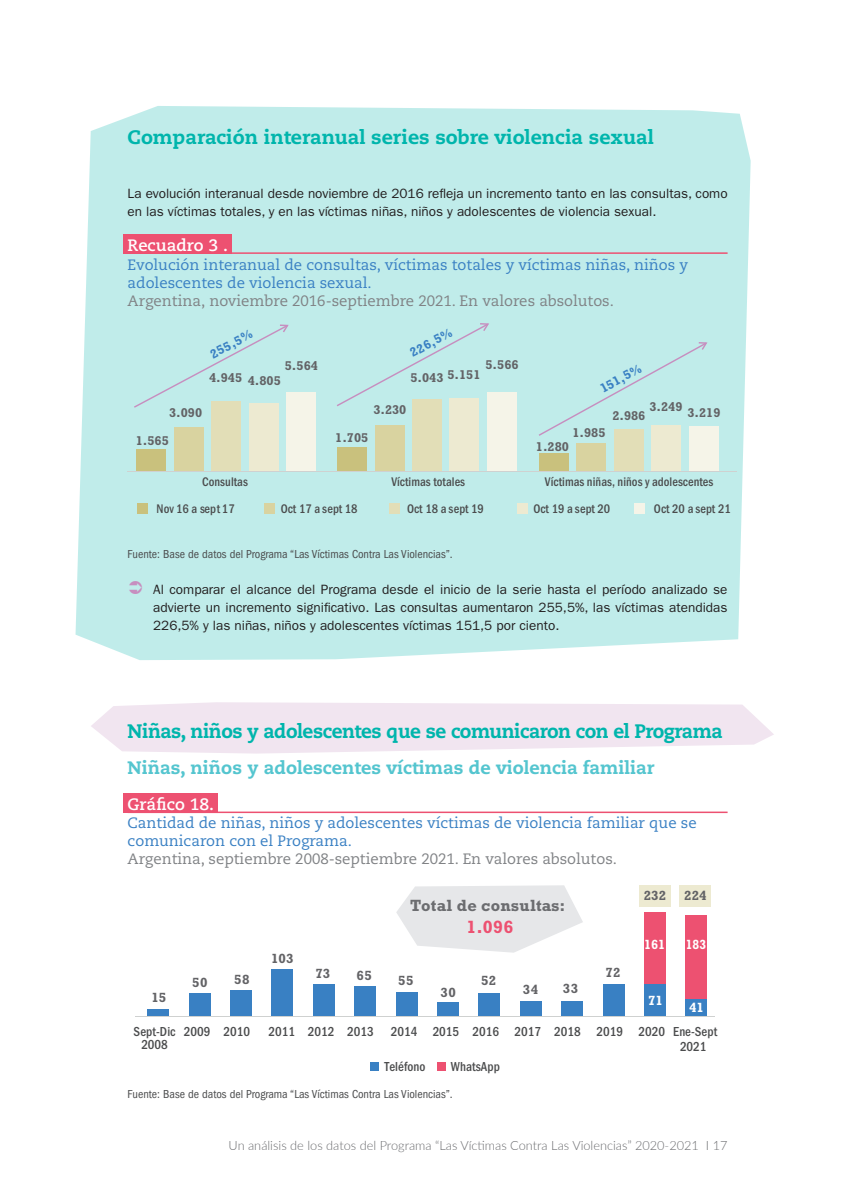
<style>
.page{position:relative;width:851px;height:1191px;background:#fff}
.page>*{position:absolute;margin:0;border:0;box-sizing:border-box;transform-origin:0 0}
.t1{font:800 19.5px "Caecilia LT Std";letter-spacing:-.025em;color:#00b5ac}
.t2{font:800 19.5px "Caecilia LT Std";color:#00b5ac}
.t3{font:800 18px "Caecilia LT Std";color:#54c5cf}
.t4{font:700 18px "Rockwell";color:#ed5171}
.t5{font:700 16.5px "Caecilia LT Std";color:#fff}
.t6{font:700 16.5px "Rockwell";letter-spacing:.01em;color:#6c6d70}
.t7{font:15px/18px "Caecilia LT Std";color:#3980c3}
.t8{font:15px "Caecilia LT Std";color:#808285}
.t9{font:13.5px/18px "ITC Franklin Gothic Std";color:#231f20}
.t10{font:500 condensed 13.5px/13px "Franklin Gothic";color:#4b4c4d;text-align:center;scale:.96 1}
.t11{font:700 13.5px "Rockwell";letter-spacing:.025em;color:#636366}
.t12{font:700 13.5px "Rockwell";letter-spacing:-.005em;color:#fff}
.t13{font:700 13.5px "Rockwell";letter-spacing:-.005em;color:#fff;scale:.95 1}
.t14{font:700 13.5px "Rockwell";letter-spacing:-.005em;color:#fff;scale:.9 1}
.t15{font:500 condensed 12.9px "Franklin Gothic";letter-spacing:.005em;color:#4b4c4d;scale:.96 1}
.t16{font:700 12.9px "Rockwell";color:#636366}
.t17{font:700 12.9px "Rockwell";color:#3980c3}
.t18{font:300 12.75px "Lato";color:#6c6d70}
.t19{font:condensed 12px "ITC Franklin Gothic Std";color:#4b4c4d}
</style>
<div class="page">
<svg style="left:91px;top:702px;width:683px;height:51px"></svg>
<div style="left:75px;top:106px;width:675px;height:554px;background:#c0ecea"></div>
<div style="left:123px;top:234px;width:109px;height:20px;background:#ed5171"></div>
<hr style="left:128px;top:252px;width:599px;height:2px;background:#ed5171">
<div style="left:123px;top:793px;width:95px;height:20px;background:#ed5171"></div>
<hr style="left:128px;top:811px;width:599px;height:2px;background:#ed5171">
<div style="left:136px;top:449px;width:30px;height:22px;background:#c9c17d"></div>
<div style="left:337px;top:447px;width:29px;height:24px;background:#c9c17d"></div>
<div style="left:539px;top:453px;width:29px;height:18px;background:#c9c17d"></div>
<div style="left:174px;top:427px;width:30px;height:44px;background:#d9d3a0"></div>
<div style="left:375px;top:425px;width:29px;height:46px;background:#d9d3a0"></div>
<div style="left:576px;top:443px;width:29px;height:28px;background:#d9d3a0"></div>
<div style="left:211px;top:401px;width:30px;height:70px;background:#e2deb7"></div>
<div style="left:412px;top:399px;width:29px;height:72px;background:#e2deb7"></div>
<div style="left:614px;top:429px;width:29px;height:42px;background:#e2deb7"></div>
<div style="left:249px;top:402px;width:30px;height:69px;background:#edead1"></div>
<div style="left:449px;top:397px;width:29px;height:74px;background:#edead1"></div>
<div style="left:651px;top:425px;width:29px;height:46px;background:#edead1"></div>
<div style="left:286px;top:392px;width:30px;height:79px;background:#f5f4e8"></div>
<div style="left:487px;top:392px;width:30px;height:79px;background:#f5f4e8"></div>
<div style="left:689px;top:426px;width:29px;height:45px;background:#f5f4e8"></div>
<hr style="left:128px;top:471px;width:609px;height:1px;background:#cfd1d0">
<div style="left:134px;top:324px;width:154px;height:84px;background:#c0ecea"></div>
<div style="left:336px;top:323px;width:153px;height:83px;background:#c0ecea"></div>
<svg style="left:538px;top:342px;width:169px;height:94px"></svg>
<div style="left:138px;top:503px;width:10px;height:10px;background:#c9c17d"></div>
<div style="left:264px;top:503px;width:10px;height:10px;background:#d9d3a0"></div>
<div style="left:389px;top:503px;width:10px;height:10px;background:#e2deb7"></div>
<div style="left:517px;top:503px;width:10px;height:10px;background:#edead1"></div>
<div style="left:634px;top:503px;width:10px;height:10px;background:#f5f4e8"></div>
<div style="left:147px;top:1009px;width:22px;height:7px;background:#3980c3"></div>
<div style="left:189px;top:993px;width:21px;height:23px;background:#3980c3"></div>
<div style="left:230px;top:990px;width:21px;height:26px;background:#3980c3"></div>
<div style="left:272px;top:969px;width:21px;height:47px;background:#3980c3"></div>
<div style="left:313px;top:984px;width:21px;height:32px;background:#3980c3"></div>
<div style="left:354px;top:986px;width:22px;height:30px;background:#3980c3"></div>
<div style="left:396px;top:992px;width:21px;height:24px;background:#3980c3"></div>
<div style="left:437px;top:1002px;width:21px;height:14px;background:#3980c3"></div>
<div style="left:478px;top:993px;width:22px;height:23px;background:#3980c3"></div>
<div style="left:520px;top:1001px;width:21px;height:15px;background:#3980c3"></div>
<div style="left:561px;top:1001px;width:21px;height:15px;background:#3980c3"></div>
<div style="left:602px;top:984px;width:22px;height:32px;background:#3980c3"></div>
<div style="left:644px;top:984px;width:21px;height:32px;background:#3980c3"></div>
<div style="left:685px;top:998px;width:21px;height:18px;background:#3980c3"></div>
<div style="left:644px;top:912px;width:21px;height:72px;background:#ed5171"></div>
<div style="left:685px;top:914px;width:21px;height:84px;background:#ed5171"></div>
<hr style="left:136px;top:1016px;width:579px;height:1px;background:#cfd1d0">
<div style="left:369px;top:1062px;width:9px;height:8px;background:#3980c3"></div>
<div style="left:437px;top:1062px;width:9px;height:8px;background:#ed5171"></div>
<div style="left:639px;top:885px;width:31px;height:21px;background:#edead1"></div>
<div style="left:679px;top:885px;width:32px;height:21px;background:#edead1"></div>
<svg style="left:396px;top:885px;width:187px;height:67px"></svg>
<svg style="left:129px;top:581px;width:13px;height:13px"></svg>
<h1 class="t2" style="left:128px;top:125px;width:527px">Comparación interanual series sobre violencia sexual</h1>
<p class="t9" style="left:128px;top:185px;width:601px">La evolución interanual desde noviembre de 2016 refleja un incremento tanto en las consultas, como en las víctimas totales, y en las víctimas niñas, niños y adolescentes de violencia sexual.</p>
<p class="t5" style="left:128px;top:236px;width:102px">Recuadro 3 .</p>
<p class="t7" style="left:128px;top:256px;width:562px">Evolución interanual de consultas, víctimas totales y víctimas niñas, niños y adolescentes de violencia sexual.</p>
<p class="t8" style="left:128px;top:292px;width:487px">Argentina, noviembre 2016-septiembre 2021. En valores absolutos.</p>
<p class="t17" style="left:207px;top:348px;width:48px;rotate:-28deg">255,5%</p>
<p class="t17" style="left:407px;top:346px;width:48px;rotate:-28deg">226,5%</p>
<p class="t16" style="left:285px;top:358px;width:35px">5.564</p>
<p class="t16" style="left:485px;top:356px;width:35px">5.566</p>
<p class="t16" style="left:447px;top:366px;width:35px">5.151</p>
<p class="t16" style="left:209px;top:370px;width:35px">4.945</p>
<p class="t16" style="left:410px;top:370px;width:35px">5.043</p>
<p class="t16" style="left:248px;top:372px;width:35px">4.805</p>
<p class="t16" style="left:169px;top:404px;width:35px">3.090</p>
<p class="t16" style="left:373px;top:402px;width:35px">3.230</p>
<p class="t16" style="left:136px;top:433px;width:35px">1.565</p>
<p class="t16" style="left:335px;top:430px;width:35px">1.705</p>
<p class="t17" style="left:597px;top:382px;width:47px;rotate:-28deg">151,5%</p>
<p class="t16" style="left:572px;top:425px;width:35px">1.985</p>
<p class="t16" style="left:536px;top:439px;width:35px">1.280</p>
<p class="t16" style="left:649px;top:399px;width:35px">3.249</p>
<p class="t16" style="left:687px;top:404px;width:35px">3.219</p>
<p class="t16" style="left:612px;top:408px;width:35px">2.986</p>
<p class="t15" style="left:202px;top:473px;width:49px">Consultas</p>
<p class="t15" style="left:391px;top:473px;width:78px">Víctimas totales</p>
<p class="t15" style="left:545px;top:473px;width:177px">Víctimas niñas, niños y adolescentes</p>
<p class="t15" style="left:157px;top:500px;width:83px">Nov 16 a sept 17</p>
<p class="t15" style="left:281px;top:500px;width:81px">Oct 17 a sept 18</p>
<p class="t15" style="left:407px;top:500px;width:81px">Oct 18 a sept 19</p>
<p class="t15" style="left:533px;top:500px;width:81px">Oct 19 a sept 20</p>
<p class="t15" style="left:654px;top:500px;width:81px">Oct 20 a sept 21</p>
<p class="t19" style="left:128px;top:547px;width:326px">Fuente: Base de datos del Programa “Las Víctimas Contra Las Violencias”.</p>
<p class="t9" style="left:153px;top:581px;width:576px;text-align:justify">Al comparar el alcance del Programa desde el inicio de la serie hasta el período analizado se advierte un incremento significativo. Las consultas aumentaron 255,5%, las víctimas atendidas 226,5% y las niñas, niños y adolescentes víctimas 151,5 por ciento.</p>
<h1 class="t1" style="left:128px;top:719px;width:596px">Niñas, niños y adolescentes que se comunicaron con el Programa</h1>
<h2 class="t3" style="left:128px;top:757px;width:528px">Niñas, niños y adolescentes víctimas de violencia familiar</h2>
<p class="t5" style="left:128px;top:795px;width:88px">Gráfico 18.</p>
<p class="t7" style="left:128px;top:814px;width:570px">Cantidad de niñas, niños y adolescentes víctimas de violencia familiar que se comunicaron con el Programa.</p>
<p class="t8" style="left:128px;top:850px;width:491px">Argentina, septiembre 2008-septiembre 2021. En valores absolutos.</p>
<p class="t11" style="left:151px;top:989px;width:16px">15</p>
<p class="t11" style="left:192px;top:974px;width:17px">50</p>
<p class="t11" style="left:234px;top:971px;width:17px">58</p>
<p class="t11" style="left:271px;top:950px;width:24px">103</p>
<p class="t11" style="left:315px;top:965px;width:16px">73</p>
<p class="t11" style="left:356px;top:967px;width:17px">65</p>
<p class="t6" style="left:410px;top:895px;width:157px">Total de consultas:</p>
<h2 class="t4" style="left:466px;top:916px;width:48px">1.096</h2>
<p class="t11" style="left:398px;top:972px;width:17px">55</p>
<p class="t11" style="left:440px;top:984px;width:17px">30</p>
<p class="t11" style="left:481px;top:972px;width:17px">52</p>
<p class="t11" style="left:523px;top:981px;width:17px">34</p>
<p class="t11" style="left:563px;top:980px;width:17px">33</p>
<p class="t11" style="left:605px;top:964px;width:16px">72</p>
<p class="t11" style="left:643px;top:887px;width:24px">232</p>
<p class="t11" style="left:684px;top:887px;width:24px">224</p>
<p class="t13" style="left:644px;top:936px;width:24px">161</p>
<p class="t14" style="left:685px;top:936px;width:24px">183</p>
<p class="t12" style="left:648px;top:992px;width:16px">71</p>
<p class="t12" style="left:689px;top:999px;width:16px">41</p>
<p class="t10" style="left:134px;top:1024px;width:45px">Sept-Dic<br>2008</p>
<p class="t10" style="left:184px;top:1024px;width:71px">2009 2010</p>
<p class="t10" style="left:680px;top:1023px;width:40px;line-height:15.1px;text-align:left;text-indent:-411px">2011 2012 2013 2014 2015 2016 2017 2018 2019 2020 Ene-Sept<br>2021</p>
<p class="t10" style="left:384px;top:1060px;width:44px">Teléfono</p>
<p class="t10" style="left:451px;top:1060px;width:53px">WhatsApp</p>
<p class="t19" style="left:128px;top:1087px;width:326px">Fuente: Base de datos del Programa “Las Víctimas Contra Las Violencias”.</p>
<p class="t18" style="left:228px;top:1136px;width:500px">Un análisis de los datos del Programa “Las Víctimas Contra Las Violencias” 2020-2021 I 17</p>
</div>
